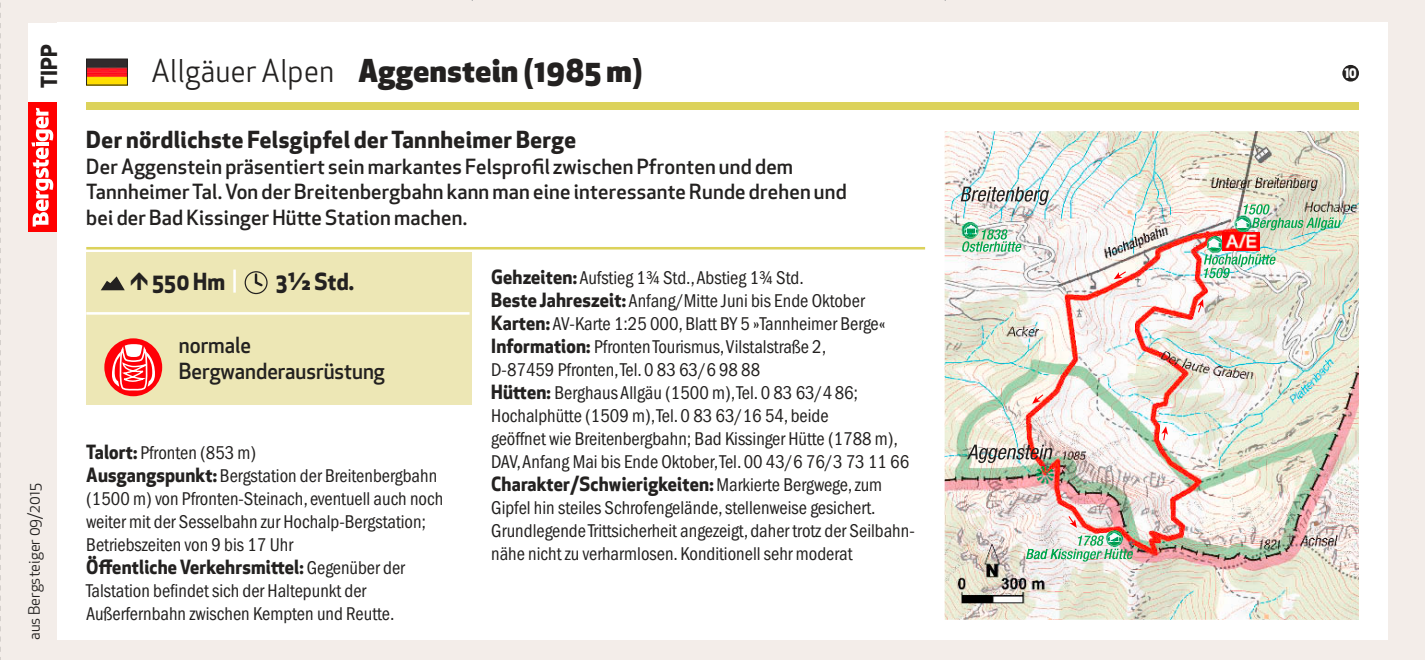
<style>
.page{position:relative;width:1425px;height:660px;background:#fff}
.page>*{position:absolute;margin:0;border:0;box-sizing:border-box;transform-origin:0 0}
.t1{font:800 30.5px "Apex New";letter-spacing:.02em;color:#232120}
.t2{font:700 23px "Apex New";letter-spacing:.02em;color:#232120}
.t3{font:700 23px "Apex New";letter-spacing:.02em;color:#232120;scale:.96 1}
.t4{font:500 21.75px/25.5px "Apex New";color:#232120;scale:.96 1}
.t5{font:700 21.75px "Apex New";color:#232120}
.t6{font:500 20.5px/25.5px "Apex New";letter-spacing:.01em;color:#232120}
.t7{font:condensed 19.25px/23px "Franklin Gothic LT";color:#232120}
.t8{font:700 19.25px "Apex New";letter-spacing:.01em;color:#232120;scale:.95 1}
.t9{font:15.25px "Apex New";color:#232120}
.t10{font:800 12.75px "Apex New";color:#fff;scale:.95 1}
.s1{font-weight:400}
.s2{font-weight:500;color:#fff}
.s3{font-family:"Apex New";font-weight:700;font-stretch:normal}
.s4{font-family:"Franklin Gothic LT";font-weight:400;font-stretch:condensed}
</style>
<div class="page">
<div style="left:0;top:0;width:1424px;height:659px;background:#f3ede9"></div>
<div style="left:57px;top:23px;width:1330px;height:616px;background:#fff"></div>
<div style="left:28px;top:23px;width:42px;height:86px;background:#fff"></div>
<div style="left:28px;top:102px;width:29px;height:130px;background:#f00"></div>
<svg style="left:31px;top:108px;width:22px;height:118px"></svg>
<div style="left:86px;top:102px;width:1272px;height:7px;background:#dcd25b"></div>
<svg style="left:0;top:2px;width:1px;height:657px"></svg>
<img style="left:88px;top:61px;width:38px;height:22px">
<div style="left:86px;top:59px;width:42px;height:26px;border:1px solid #232120"></div>
<div style="left:1342px;top:65px;width:16px;height:16px;background:#232120;border-radius:50%"></div>
<div style="left:86px;top:252px;width:386px;height:151px;background:#ede7b5"></div>
<hr style="left:86px;top:312px;width:383px;height:2px;background:#fff">
<svg style="left:101px;top:276px;width:24px;height:14px"></svg>
<div style="left:245px;top:271px;width:22px;height:23px;border:1px solid #232120;border-radius:50%"></div>
<svg style="left:253px;top:272px;width:12px;height:16px"></svg>
<hr style="left:86px;top:247px;width:839px;height:2px;background:#dcd25b">
<img style="left:944px;top:131px;width:414px;height:488px">
<img style="left:1063px;top:619px;width:214px;height:1px">
<img style="left:1222px;top:232px;width:37px;height:5px">
<svg style="left:960px;top:186px;width:89px;height:19px"></svg>
<img style="left:967px;top:444px;width:86px;height:18px">
<img style="left:1203px;top:237px;width:72px;height:41px">
<img style="left:1235px;top:204px;width:105px;height:27px">
<svg style="left:961px;top:223px;width:60px;height:28px"></svg>
<svg style="left:1113px;top:270px;width:14px;height:9px"></svg>
<svg style="left:1032px;top:393px;width:12px;height:10px"></svg>
<svg style="left:1161px;top:426px;width:7px;height:15px"></svg>
<svg style="left:1197px;top:299px;width:6px;height:14px"></svg>
<img style="left:944px;top:619px;width:119px;height:1px">
<img style="left:944px;top:514px;width:119px;height:105px">
<img style="left:1026px;top:514px;width:107px;height:47px">
<div style="left:104px;top:338px;width:58px;height:58px;background:#ff0007;border-radius:50%"></div>
<svg style="left:112px;top:314px;width:43px;height:91px"></svg>
<p class="t5" style="left:33px;top:87px;width:45px;rotate:-90deg">TIPP</p>
<p class="t9" style="left:25px;top:639px;width:158px;rotate:-90deg">aus Bergsteiger 09/2015</p>
<h1 class="t1" style="left:151px;top:49px;width:493px"><span class="s1">Allgäuer Alpen</span> Aggenstein (1985 m)</h1>
<p class="t2" style="left:86px;top:123px;width:491px">Der nördlichste Felsgipfel der Tannheimer Berge</p>
<p class="t6" style="left:86px;top:153px;width:762px">Der Aggenstein präsentiert sein markantes Felsprofil zwischen Pfronten und dem<br>Tannheimer Tal. Von der Breitenbergbahn kann man eine interessante Runde drehen und bei der Bad Kissinger Hütte Station machen.</p>
<p class="t3" style="left:130px;top:265px;width:113px">↑ 550 Hm <span class="s2">|</span></p>
<p class="t3" style="left:276px;top:265px;width:83px">3½ Std.</p>
<p class="t4" style="left:179px;top:331px;width:216px">normale<br>Bergwanderausrüstung</p>
<p class="t7" style="left:86px;top:441px;width:358px"><span class="s3">Talort:</span> Pfronten (853 m)<br><span class="s3">Ausgangspunkt:</span> Bergstation der Breitenbergbahn (1500 m) von Pfronten-Steinach, eventuell auch noch weiter mit der Sesselbahn zur Hochalp-Bergstation; Betriebszeiten von 9 bis 17 Uhr</p>
<p class="t8" style="left:86px;top:552px;width:337px">Öffentliche Verkehrsmittel: <span class="s4">Gegenüber der</span></p>
<p class="t7" style="left:86px;top:578px;width:310px">Talstation befindet sich der Haltepunkt der<br>Außerfernbahn zwischen Kempten und Reutte.</p>
<p class="t7" style="left:491px;top:266px;width:419px"><span class="s3">Gehzeiten:</span> Aufstieg 1¾ Std., Abstieg 1¾ Std.<br><span class="s3">Beste Jahreszeit:</span> Anfang/Mitte Juni bis Ende Oktober <span class="s3">Karten:</span> AV-Karte 1:25 000, Blatt BY 5 »Tannheimer Berge« <span class="s3">Information:</span> Pfronten Tourismus, Vilstalstraße 2,<br>D-87459 Pfronten, Tel. 0 83 63/6 98 88<br><span class="s3">Hütten:</span> Berghaus Allgäu (1500 m), Tel. 0 83 63/4 86; Hochalphütte (1509 m), Tel. 0 83 63/16 54, beide<br>geöffnet wie Breitenbergbahn; Bad Kissinger Hütte (1788 m), DAV, Anfang Mai bis Ende Oktober, Tel. 00 43/6 76/3 73 11 66</p>
<p class="t8" style="left:491px;top:469px;width:413px">Charakter/Schwierigkeiten: <span class="s4">Markierte Bergwege, zum</span></p>
<p class="t7" style="left:491px;top:495px;width:425px">Gipfel hin steiles Schrofengelände, stellenweise gesichert.<br>Grundlegende Trittsicherheit angezeigt, daher trotz der Seilbahn&shy;nähe nicht zu verharmlosen. Konditionell sehr moderat</p>
<p class="t10" style="left:1344px;top:65px;width:14px">10</p>
</div>
